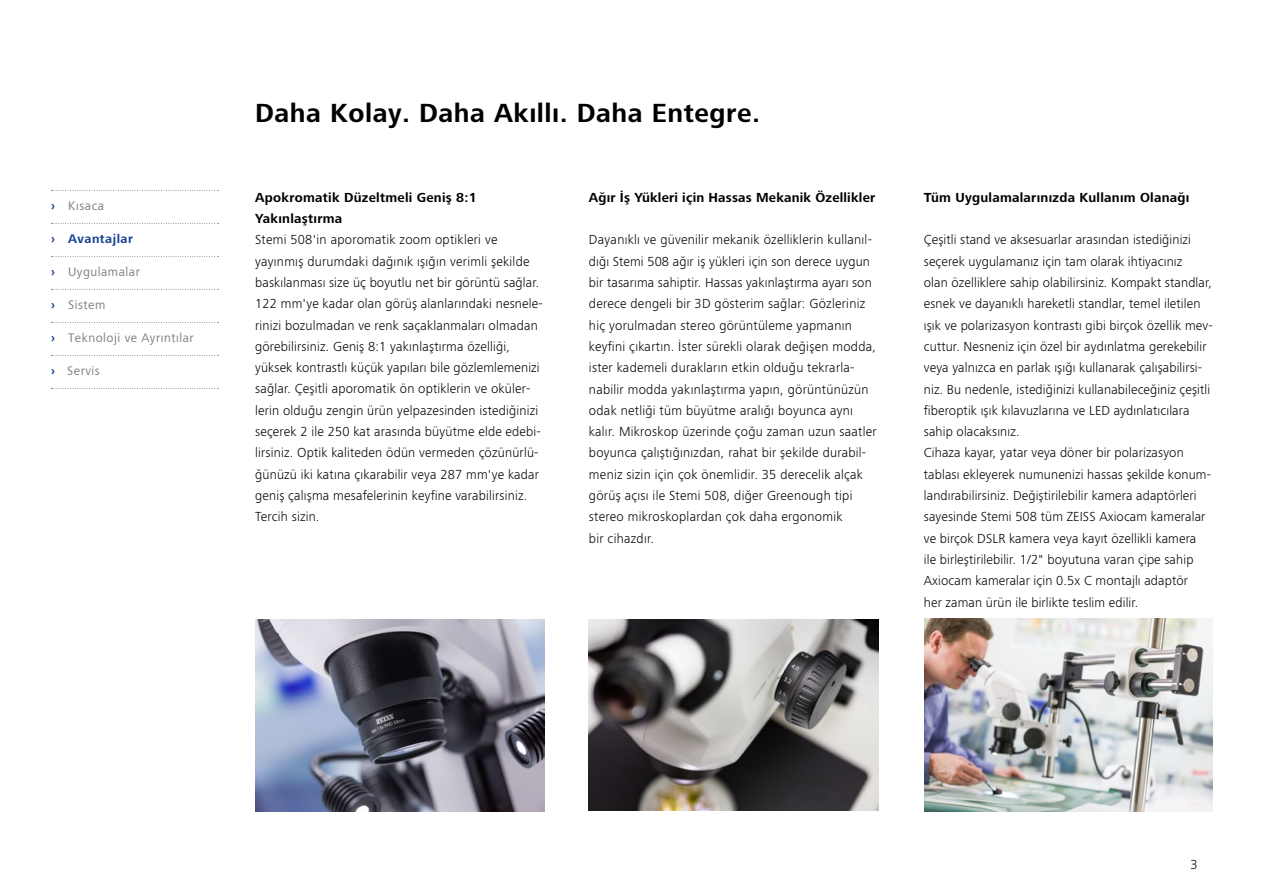
<style>
.page{position:relative;width:1263px;height:893px;background:#fff}
.page>*{position:absolute;margin:0;border:0;box-sizing:border-box;transform-origin:0 0}
.t1{font:700 27px "ZEISS Frutiger Next W1 G";letter-spacing:.02em;color:#000}
.t2{font:300 13.5px/21.3px "ZEISS Frutiger Next W1 G";letter-spacing:.01em;color:#000}
.t3{font:700 13.5px/21.3px "ZEISS Frutiger Next W1 G";letter-spacing:.02em;color:#000}
.t4{font:12.75px "ZEISS Frutiger Next W1 G";letter-spacing:.04em;color:#7c7b7b}
.t5{font:700 12.75px "ZEISS Frutiger Next W1 G";letter-spacing:.04em;color:#164194}
.s1{font-weight:700;color:#164194}
</style>
<div class="page">
<img style="left:255px;top:620px;width:289px;height:191px">
<img style="left:589px;top:620px;width:289px;height:191px">
<img style="left:924px;top:619px;width:288px;height:192px">
<svg style="left:51px;top:190px;width:168px;height:1px"></svg>
<svg style="left:51px;top:223px;width:168px;height:1px"></svg>
<svg style="left:51px;top:256px;width:168px;height:1px"></svg>
<svg style="left:51px;top:289px;width:168px;height:1px"></svg>
<svg style="left:51px;top:322px;width:168px;height:1px"></svg>
<svg style="left:51px;top:355px;width:168px;height:1px"></svg>
<svg style="left:51px;top:388px;width:168px;height:1px"></svg>
<p class="t4" style="left:51px;top:197px;width:55px"><span class="s1">›</span> Kısaca</p>
<p class="t5" style="left:51px;top:230px;width:83px">› Avantajlar</p>
<p class="t4" style="left:51px;top:263px;width:90px"><span class="s1">›</span> Uygulamalar</p>
<p class="t4" style="left:51px;top:296px;width:56px"><span class="s1">›</span> Sistem</p>
<p class="t4" style="left:51px;top:329px;width:144px"><span class="s1">›</span> Teknoloji ve Ayrıntılar</p>
<p class="t4" style="left:51px;top:362px;width:50px"><span class="s1">›</span> Servis</p>
<h1 class="t1" style="left:255px;top:93px;width:506px">Daha Kolay. Daha Akıllı. Daha Entegre.</h1>
<p class="t3" style="left:255px;top:186px;width:223px">Apokromatik Düzeltmeli Geniş 8:1<br>Yakınlaştırma</p>
<p class="t2" style="left:255px;top:228px;width:289px">Stemi 508'in aporomatik zoom optikleri ve yayınmış durumdaki dağınık ışığın verimli şekilde baskılanması size üç boyutlu net bir görüntü sağlar.<br>122 mm'ye kadar olan görüş alanlarındaki nesnele&shy;rinizi bozulmadan ve renk saçaklanmaları olmadan görebilirsiniz. Geniş 8:1 yakınlaştırma özelliği, yüksek kontrastlı küçük yapıları bile gözlemlemenizi sağlar. Çeşitli aporomatik ön optiklerin ve oküler&shy;lerin olduğu zengin ürün yelpazesinden istediğinizi seçerek 2 ile 250 kat arasında büyütme elde edebi&shy;lirsiniz. Optik kaliteden ödün vermeden çözünürlü&shy;ğünüzü iki katına çıkarabilir veya 287 mm'ye kadar geniş çalışma mesafelerinin keyfine varabilirsiniz.<br>Tercih sizin.</p>
<p class="t3" style="left:589px;top:186px;width:288px">Ağır İş Yükleri için Hassas Mekanik Özellikler</p>
<p class="t2" style="left:589px;top:229px;width:289px">Dayanıklı ve güvenilir mekanik özelliklerin kullanıl&shy;dığı Stemi 508 ağır iş yükleri için son derece uygun bir tasarıma sahiptir. Hassas yakınlaştırma ayarı son derece dengeli bir 3D gösterim sağlar: Gözleriniz hiç yorulmadan stereo görüntüleme yapmanın keyfini çıkartın. İster sürekli olarak değişen modda, ister kademeli durakların etkin olduğu tekrarla&shy;nabilir modda yakınlaştırma yapın, görüntünüzün odak netliği tüm büyütme aralığı boyunca aynı kalır. Mikroskop üzerinde çoğu zaman uzun saatler boyunca çalıştığınızdan, rahat bir şekilde durabil&shy;meniz sizin için çok önemlidir. 35 derecelik alçak görüş açısı ile Stemi 508, diğer Greenough tipi stereo mikroskoplardan çok daha ergonomik<br>bir cihazdır.</p>
<p class="t3" style="left:924px;top:186px;width:267px">Tüm Uygulamalarınızda Kullanım Olanağı</p>
<p class="t2" style="left:924px;top:228px;width:290px">Çeşitli stand ve aksesuarlar arasından istediğinizi seçerek uygulamanız için tam olarak ihtiyacınız<br>olan özelliklere sahip olabilirsiniz. Kompakt standlar, esnek ve dayanıklı hareketli standlar, temel iletilen ışık ve polarizasyon kontrastı gibi birçok özellik mev&shy;cuttur. Nesneniz için özel bir aydınlatma gerekebilir veya yalnızca en parlak ışığı kullanarak çalışabilirsi&shy;niz. Bu nedenle, istediğinizi kullanabileceğiniz çeşitli fiberoptik ışık kılavuzlarına ve LED aydınlatıcılara sahip olacaksınız.<br>Cihaza kayar, yatar veya döner bir polarizasyon tablası ekleyerek numunenizi hassas şekilde konum&shy;landırabilirsiniz. Değiştirilebilir kamera adaptörleri sayesinde Stemi 508 tüm ZEISS Axiocam kameralar ve birçok DSLR kamera veya kayıt özellikli kamera<br>ile birleştirilebilir. 1/2" boyutuna varan çipe sahip Axiocam kameralar için 0.5x C montajlı adaptör<br>her zaman ürün ile birlikte teslim edilir.</p>
<p class="t2" style="left:1190px;top:853px;width:9px">3</p>
</div>
